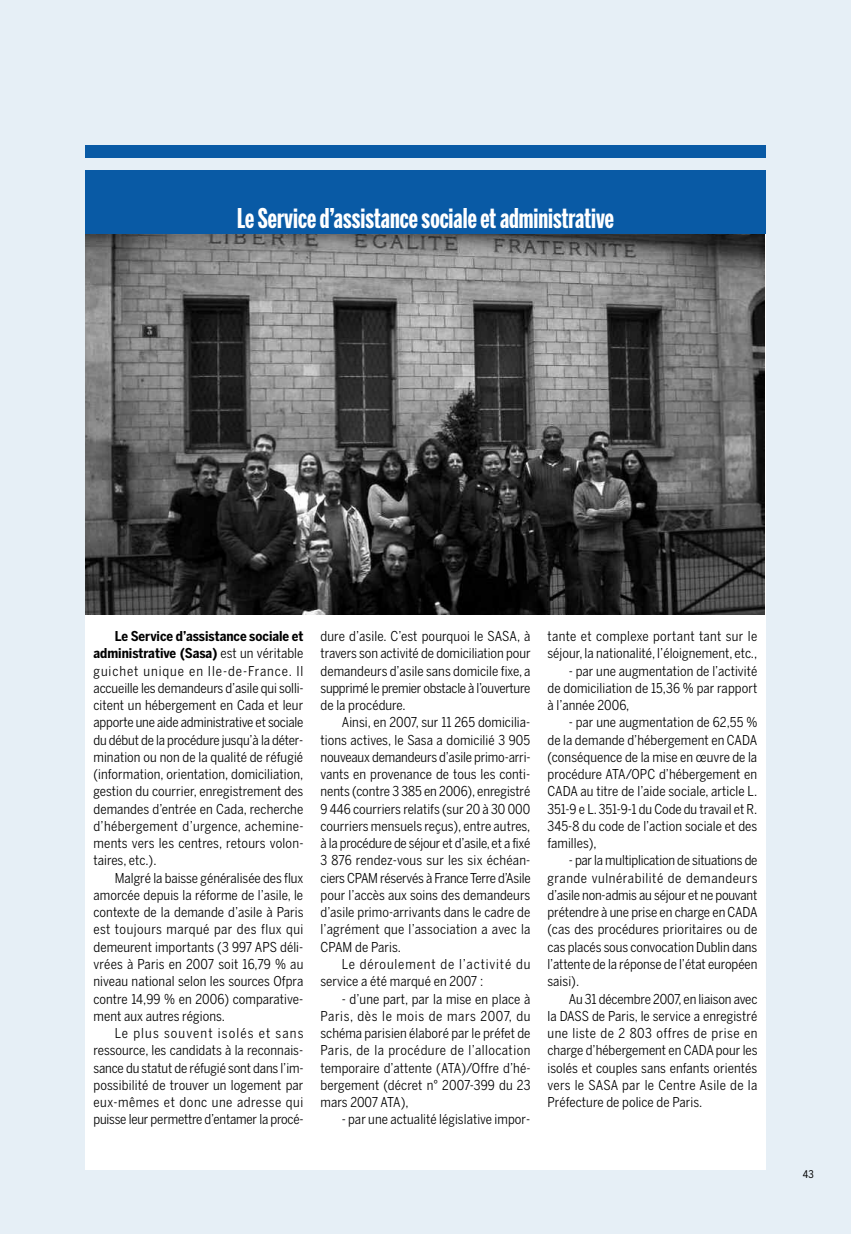
<style>
.page{position:relative;width:851px;height:1234px;background:#fff}
.page>*{position:absolute;margin:0;border:0;box-sizing:border-box;transform-origin:0 0}
.t1{font:700 27px "Benton Sans Extra Comp";color:#fff}
.t2{font:13.5px/17.2px "Benton Sans Cond";letter-spacing:.005em;color:#000;text-align:justify}
.t3{font:13.5px/17.2px "Benton Sans Cond";letter-spacing:.04em;color:#000}
.t4{font:10.5px "Benton Sans Cond";color:#000}
.s1{font-weight:700}
</style>
<div class="page">
<div style="left:0;top:0;width:850px;height:1233px;background:#e6eff6"></div>
<div style="left:85px;top:170px;width:680px;height:999px;background:#fff"></div>
<div style="left:85px;top:145px;width:680px;height:12px;background:#095aa5"></div>
<img style="left:85px;top:234px;width:679px;height:380px">
<div style="left:85px;top:170px;width:680px;height:64px;background:#095aa5"></div>
<h1 class="t1" style="left:237px;top:203px;width:378px">Le Service d’assistance sociale et administrative</h1>
<p class="t2" style="left:93px;top:627px;width:212px;text-indent:21px"><span class="s1">Le Service d’assistance sociale et administrative (Sasa)</span> est un véritable guichet unique en Ile-de-France. Il accueille les demandeurs d’asile qui solli&shy;citent un hébergement en Cada et leur apporte une aide administrative et sociale du début de la procédure jusqu’à la déter&shy;mination ou non de la qualité de réfugié (information, orientation, domiciliation, gestion du courrier, enregistrement des demandes d’entrée en Cada, recherche d’hébergement d’urgence, achemine&shy;ments vers les centres, retours volon&shy;taires, etc.).</p>
<p class="t2" style="left:93px;top:869px;width:211px;text-indent:21px">Malgré la baisse généralisée des flux amorcée depuis la réforme de l’asile, le contexte de la demande d’asile à Paris est toujours marqué par des flux qui demeurent importants (3 997 APS déli&shy;vrées à Paris en 2007 soit 16,79 % au niveau national selon les sources Ofpra contre 14,99 % en 2006) comparative&shy;ment aux autres régions.</p>
<p class="t2" style="left:93px;top:1024px;width:211px;text-indent:21px">Le plus souvent isolés et sans ressource, les candidats à la reconnais&shy;sance du statut de réfugié sont dans l’im&shy;possibilité de trouver un logement par eux-mêmes et donc une adresse qui puisse leur permettre d’entamer la procé-</p>
<p class="t2" style="left:320px;top:627px;width:212px">dure d’asile. C’est pourquoi le SASA, à travers son activité de domiciliation pour demandeurs d’asile sans domicile fixe, a supprimé le premier obstacle à l’ouverture de la procédure.</p>
<p class="t2" style="left:320px;top:713px;width:211px;text-indent:21px">Ainsi, en 2007, sur 11 265 domicilia&shy;tions actives, le Sasa a domicilié 3 905 nouveaux demandeurs d’asile primo-arri&shy;vants en provenance de tous les conti&shy;nents (contre 3 385 en 2006), enregistré 9 446 courriers relatifs (sur 20 à 30 000 courriers mensuels reçus), entre autres, à la procédure de séjour et d’asile, et a fixé 3 876 rendez-vous sur les six échéan&shy;ciers CPAM réservés à France Terre d’Asile pour l’accès aux soins des demandeurs d’asile primo-arrivants dans le cadre de l’agrément que l’association a avec la CPAM de Paris.</p>
<p class="t3" style="left:320px;top:955px;width:211px;text-indent:21px">Le déroulement de l’activité du service a été marqué en 2007 :</p>
<p class="t2" style="left:320px;top:989px;width:211px;text-indent:21px">- d’une part, par la mise en place à Paris, dès le mois de mars 2007, du schéma parisien élaboré par le préfet de Paris, de la procédure de l’allocation temporaire d’attente (ATA)/Offre d’hé&shy;bergement (décret n° 2007-399 du 23 mars 2007 ATA),</p>
<p class="t2" style="left:342px;top:1110px;width:190px">- par une actualité législative impor-</p>
<p class="t2" style="left:547px;top:627px;width:211px">tante et complexe portant tant sur le séjour, la nationalité, l’éloignement, etc.,</p>
<p class="t2" style="left:547px;top:662px;width:211px;text-indent:21px">- par une augmentation de l’activité de domiciliation de 15,36 % par rapport à l’année 2006,</p>
<p class="t2" style="left:547px;top:713px;width:211px;text-indent:21px">- par une augmentation de 62,55 % de la demande d’hébergement en CADA (conséquence de la mise en œuvre de la procédure ATA/OPC d’hébergement en CADA au titre de l’aide sociale, article L.<br>351-9 e L. 351-9-1 du Code du travail et R.<br>345-8 du code de l’action sociale et des familles),</p>
<p class="t2" style="left:547px;top:851px;width:211px;text-indent:21px">- par la multiplication de situations de grande vulnérabilité de demandeurs d’asile non-admis au séjour et ne pouvant prétendre à une prise en charge en CADA (cas des procédures prioritaires ou de cas placés sous convocation Dublin dans l’attente de la réponse de l’état européen saisi).</p>
<p class="t2" style="left:547px;top:989px;width:211px;text-indent:21px">Au 31 décembre 2007, en liaison avec la DASS de Paris, le service a enregistré une liste de 2 803 offres de prise en charge d’hébergement en CADA pour les isolés et couples sans enfants orientés vers le SASA par le Centre Asile de la Préfecture de police de Paris.</p>
<p class="t4" style="left:802px;top:1168px;width:12px">43</p>
</div>
